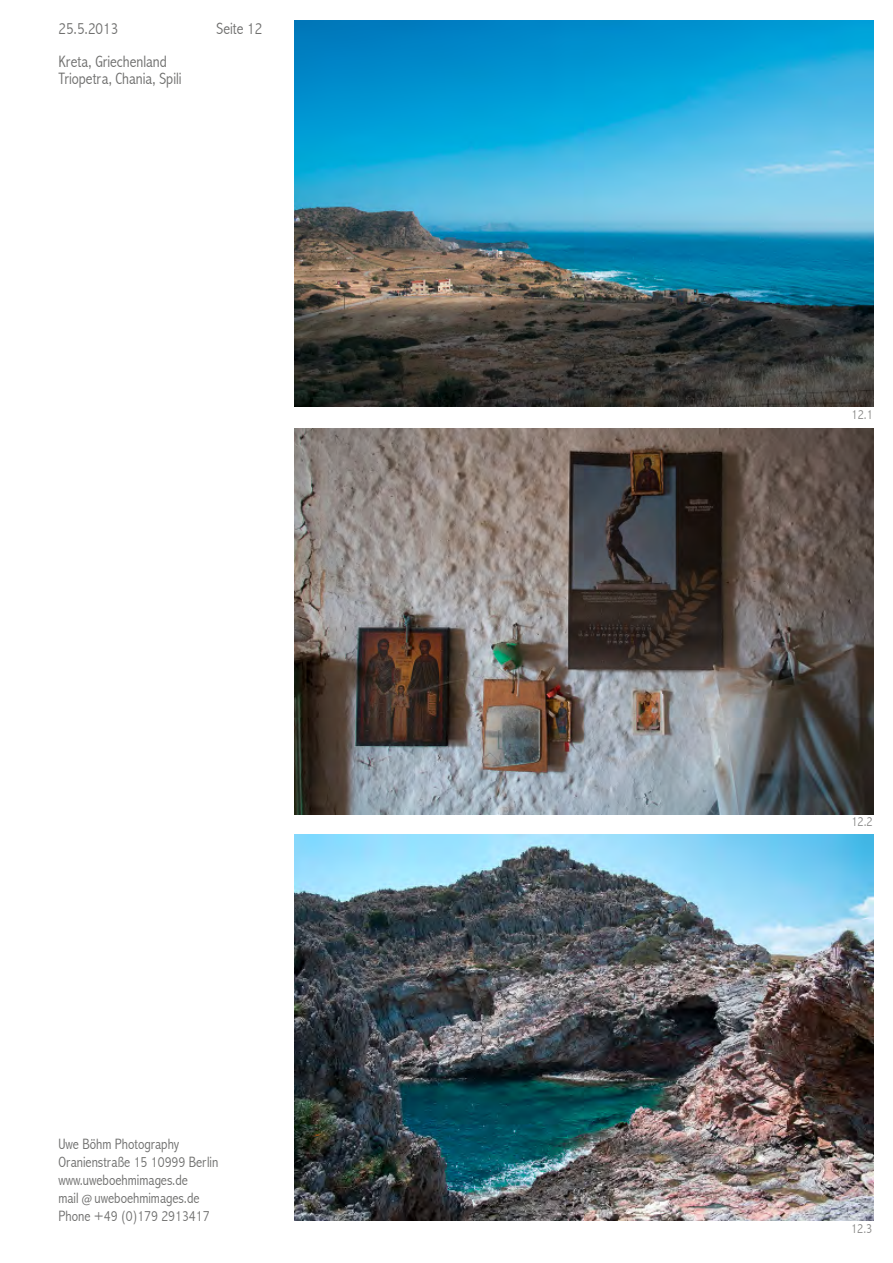
<style>
.page{position:relative;width:893px;height:1263px;background:#fff}
.page>*{position:absolute;margin:0;border:0;box-sizing:border-box;transform-origin:0 0}
.t1{font:300 condensed 16.5px/16.5px "Abadi";color:#6f6f6e}
.t2{font:300 condensed 15px/18px "Abadi";color:#6f6f6e}
.t3{font:300 condensed 13.5px "Abadi";color:#878786}
.s1{font-size:12px}
</style>
<div class="page">
<img style="left:295px;top:20px;width:579px;height:386px">
<img style="left:294px;top:428px;width:579px;height:386px">
<img style="left:294px;top:835px;width:579px;height:386px">
<p class="t1" style="left:58px;top:20px;width:61px">25.5.2013</p>
<p class="t1" style="left:216px;top:20px;width:47px">Seite 12</p>
<p class="t1" style="left:58px;top:53px;width:125px">Kreta, Griechenland<br>Triopetra, Chania, Spili</p>
<p class="t2" style="left:58px;top:1135px;width:161px">Uwe Böhm Photography<br>Oranienstraße 15 10999 Berlin www.uweboehmimages.de<br>mail <span class="s1">@</span> uweboehmimages.de<br>Phone +49 (0)179 2913417</p>
<p class="t3" style="left:851px;top:406px;width:23px">12.1</p>
<p class="t3" style="left:851px;top:813px;width:23px">12.2</p>
<p class="t3" style="left:851px;top:1221px;width:23px">12.3</p>
</div>
